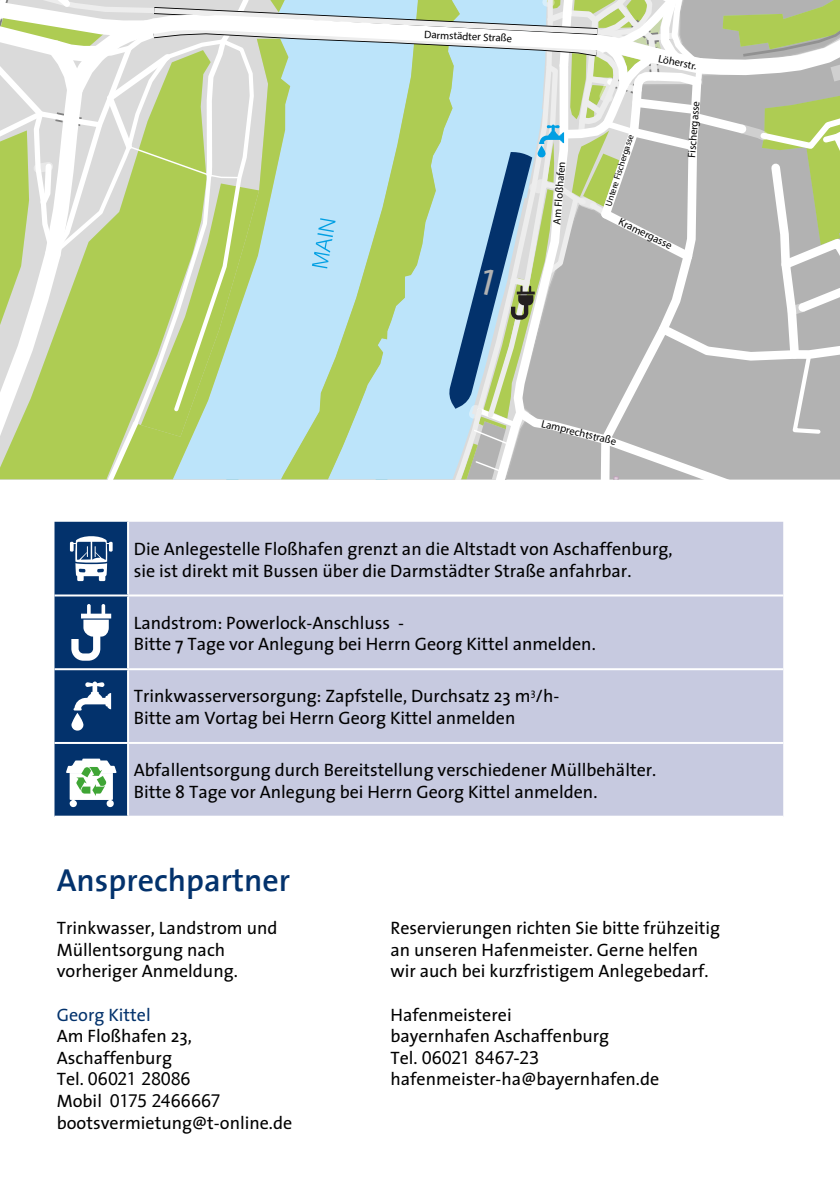
<style>
.page{position:relative;width:840px;height:1191px;background:#fff}
.page>*{position:absolute;margin:0;border:0;box-sizing:border-box;transform-origin:0 0}
.t1{font:600 32px "The Sans";color:#03326c}
.t2{font:18px/21.6px "The Sans";color:#000}
.t3{font:18px/21.6px "Expert Sans";letter-spacing:-.01em;color:#000}
.t4{font:18px "The Sans";color:#03326c}
.t5{font:10.8px "Myriad Pro";color:#000}
.t6{font:9px "Myriad Pro";color:#000}
.s1{font-family:"The Sans"}
</style>
<div class="page">
<div style="left:129px;top:522px;width:653px;height:293px;background:#c7cae0"></div>
<hr style="left:128px;top:594px;width:654px;height:2px;background:#fff">
<hr style="left:128px;top:668px;width:654px;height:2px;background:#fff">
<hr style="left:128px;top:742px;width:654px;height:2px;background:#fff">
<svg style="left:54px;top:522px;width:74px;height:294px"></svg>
<svg style="left:0;top:0;width:839px;height:479px;background:#bfd1ba"></svg>
<p class="t5" style="left:424px;top:27px;width:89px;rotate:3deg">Darmstädter Straße</p>
<p class="t5" style="left:549px;top:224px;width:64px;rotate:-85deg">Am Floßhafen</p>
<p class="t6" style="left:602px;top:204px;width:76px;rotate:-72deg">Untere Fischergasse</p>
<p class="t5" style="left:659px;top:52px;width:40px;rotate:12deg">Löherstr.</p>
<p class="t5" style="left:684px;top:157px;width:58px;rotate:-85deg">Fischergasse</p>
<p class="t5" style="left:622px;top:215px;width:59px;rotate:26deg">Kramergasse</p>
<p class="t5" style="left:543px;top:417px;width:78px;rotate:14deg">Lamprechtstraße</p>
<p class="t2" style="left:134px;top:537px;width:540px">Die Anlegestelle Floßhafen grenzt an die Altstadt von Aschaffenburg, sie ist direkt mit Bussen über die Darmstädter Straße anfahrbar.</p>
<p class="t2" style="left:134px;top:611px;width:463px">Landstrom: Powerlock-Anschluss -<br>Bitte 7 Tage vor Anlegung bei Herrn Georg Kittel anmelden.</p>
<p class="t2" style="left:134px;top:685px;width:427px">Trinkwasserversorgung: Zapfstelle, Durchsatz 23 m<sup>3</sup>/h-<br>Bitte am Vortag bei Herrn Georg Kittel anmelden</p>
<p class="t2" style="left:134px;top:758px;width:523px">Abfallentsorgung durch Bereitstellung verschiedener Müllbehälter.<br>Bitte 8 Tage vor Anlegung bei Herrn Georg Kittel anmelden.</p>
<h1 class="t1" style="left:57px;top:853px;width:235px">Ansprechpartner</h1>
<p class="t2" style="left:57px;top:916px;width:222px">Trinkwasser, Landstrom und<br>Müllentsorgung nach vorheriger Anmeldung.</p>
<p class="t4" style="left:57px;top:999px;width:95px">Georg Kittel</p>
<p class="t2" style="left:57px;top:1024px;width:136px">Am Floßhafen 23,<br>Aschaffenburg</p>
<p class="t3" style="left:57px;top:1068px;width:165px"><span class="s1">Tel.</span> 06021 28086<br><span class="s1">Mobil</span> 0175 2466667</p>
<p class="t2" style="left:57px;top:1111px;width:237px">bootsvermietung@t-online.de</p>
<p class="t2" style="left:390px;top:916px;width:331px">Reservierungen richten Sie bitte frühzeitig an unseren Hafenmeister. Gerne helfen wir auch bei kurzfristigem Anlegebedarf.</p>
<p class="t2" style="left:390px;top:1003px;width:220px">Hafenmeisterei bayernhafen Aschaffenburg</p>
<p class="t3" style="left:390px;top:1046px;width:150px"><span class="s1">Tel.</span> 06021 8467-23</p>
<p class="t2" style="left:390px;top:1068px;width:270px">hafenmeister-ha@bayernhafen.de</p>
</div>
